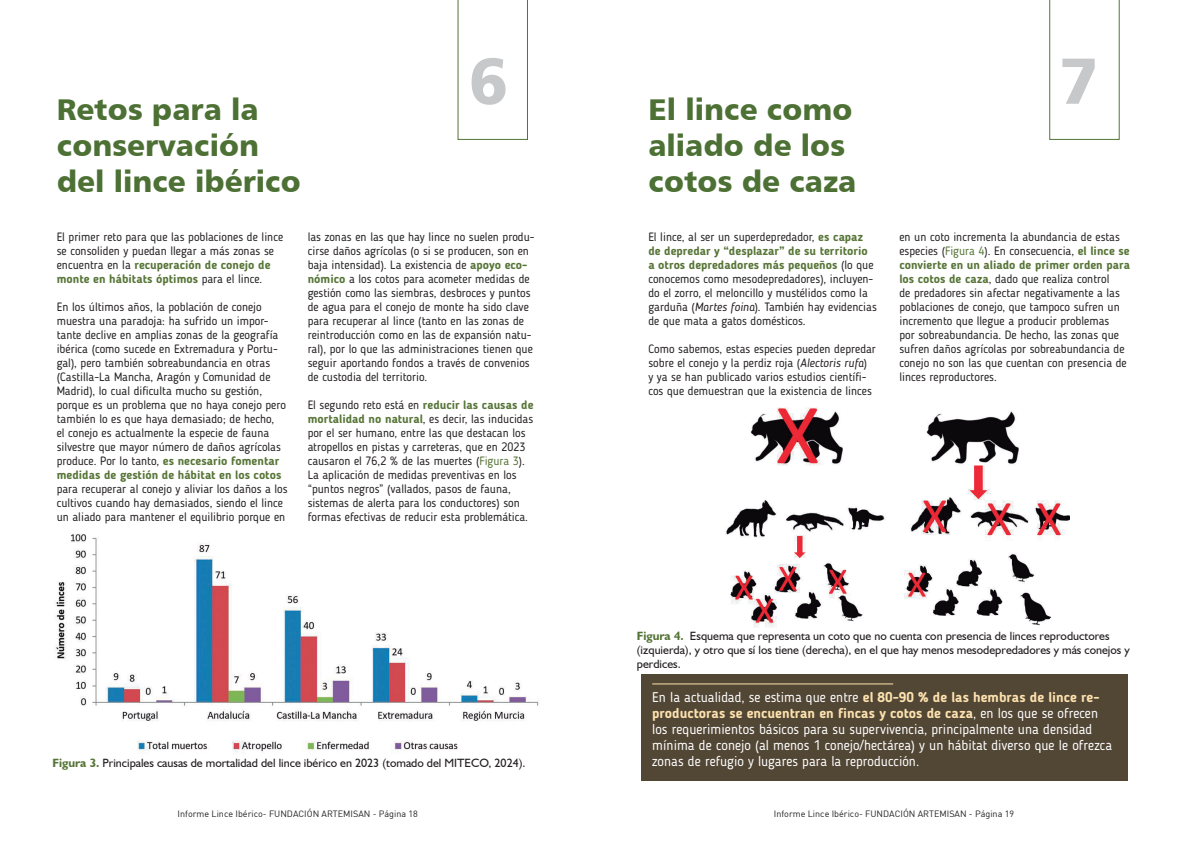
<style>
.page{position:relative;width:1191px;height:842px;background:#fff}
.page>*{position:absolute;margin:0;border:0;box-sizing:border-box;transform-origin:0 0}
.t1{font:65px "Humanist 777 BT Black B";color:#c7c8ca}
.t2{font:30px "Humanist 777 BT Black B";color:#4d7135}
.t3{font:14px/16px "Blogger Sans";color:#fff}
.t4{font:12px/14px "Blogger Sans";color:#231f20}
.t5{font:12px/14px "Humanist 521 BT";color:#231f20}
.t6{font:9px "DIN";color:#231f20}
.s1{font-weight:700;color:#567436}
.s2{color:#567436}
.s3{font-style:italic}
.s4{font-weight:700;color:#fee3af}
</style>
<div class="page">
<svg style="left:457px;top:0;width:71px;height:140px"></svg>
<img style="left:55px;top:533px;width:484px;height:220px">
<svg style="left:1049px;top:0;width:70px;height:140px"></svg>
<img style="left:725px;top:407px;width:344px;height:221px">
<div style="left:641px;top:675px;width:486px;height:106px;background:#524635"></div>
<hr style="left:652px;top:683px;width:241px;height:1px;background:#fee3af">
<p class="t2" style="left:57px;top:90px;width:203px">Retos para la</p>
<p class="t2" style="left:57px;top:126px;width:204px">conservación</p>
<p class="t2" style="left:57px;top:162px;width:246px">del lince ibérico</p>
<p class="t1" style="left:468px;top:39px;width:42px">6</p>
<p class="t4" style="left:57px;top:229px;width:228px">El primer reto para que las poblaciones de lince se consoliden y puedan llegar a más zonas se encuentra en la <span class="s1">recuperación de conejo de monte en hábitats óptimos</span> para el lince.</p>
<p class="t4" style="left:57px;top:299px;width:232px">En los últimos años, la población de conejo muestra una paradoja: ha sufrido un impor&shy;tante declive en amplias zonas de la geografía ibérica (como sucede en Extremadura y Portu&shy;gal), pero también sobreabundancia en otras (Castilla-La Mancha, Aragón y Comunidad de Madrid), lo cual dificulta mucho su gestión, porque es un problema que no haya conejo pero también lo es que haya demasiado; de hecho,<br>el conejo es actualmente la especie de fauna silvestre que mayor número de daños agrícolas produce. Por lo tanto, <span class="s1">es necesario fomentar medidas de gestión de hábitat en los cotos </span>para recuperar al conejo y aliviar los daños a los cultivos cuando hay demasiados, siendo el lince un aliado para mantener el equilibrio porque en</p>
<p class="t4" style="left:308px;top:229px;width:228px">las zonas en las que hay lince no suelen produ&shy;cirse daños agrícolas (o si se producen, son en baja intensidad). La existencia de <span class="s1">apoyo eco&shy;nómico</span> a los cotos para acometer medidas de gestión como las siembras, desbroces y puntos de agua para el conejo de monte ha sido clave para recuperar al lince (tanto en las zonas de reintroducción como en las de expansión natu&shy;ral), por lo que las administraciones tienen que seguir aportando fondos a través de convenios de custodia del territorio.</p>
<p class="t4" style="left:308px;top:397px;width:227px">El segundo reto está en <span class="s1">reducir las causas de mortalidad no natural</span>, es decir, las inducidas por el ser humano, entre las que destacan los atropellos en pistas y carreteras, que en 2023 causaron el 76,2 % de las muertes (<span class="s2">Figura 3</span>).<br>La aplicación de medidas preventivas en los “puntos negros” (vallados, pasos de fauna, sistemas de alerta para los conductores) son formas efectivas de reducir esta problemática.</p>
<p class="t5" style="left:52px;top:755px;width:474px"><span class="s1">Figura 3.</span> Principales causas de mortalidad del lince ibérico en 2023 (tomado del MITECO, 2024).</p>
<p class="t2" style="left:648px;top:90px;width:205px">El lince como</p>
<p class="t2" style="left:648px;top:126px;width:198px">aliado de los</p>
<p class="t2" style="left:648px;top:162px;width:209px">cotos de caza</p>
<p class="t4" style="left:648px;top:229px;width:230px">El lince, al ser un superdepredador, <span class="s1">es capaz de depredar y “desplazar” de su territorio a otros depredadores más pequeños</span> (lo que conocemos como mesodepredadores), incluyen&shy;do el zorro, el meloncillo y mustélidos como la garduña (<span class="s3">Martes foina</span>). También hay evidencias de que mata a gatos domésticos.</p>
<p class="t4" style="left:648px;top:341px;width:229px">Como sabemos, estas especies pueden depredar sobre el conejo y la perdiz roja (<span class="s3">Alectoris rufa</span>)<br>y ya se han publicado varios estudios científi&shy;cos que demuestran que la existencia de linces</p>
<p class="t1" style="left:1059px;top:39px;width:42px">7</p>
<p class="t4" style="left:899px;top:229px;width:232px">en un coto incrementa la abundancia de estas especies (<span class="s2">Figura 4</span>). En consecuencia, <span class="s1">el lince se convierte en un aliado de primer orden para los cotos de caza</span>, dado que realiza control<br>de predadores sin afectar negativamente a las poblaciones de conejo, que tampoco sufren un incremento que llegue a producir problemas<br>por sobreabundancia. De hecho, las zonas que sufren daños agrícolas por sobreabundancia de conejo no son las que cuentan con presencia de linces reproductores.</p>
<p class="t5" style="left:637px;top:629px;width:494px"><span class="s1">Figura 4.</span> Esquema que representa un coto que no cuenta con presencia de linces reproductores (izquierda), y otro que sí los tiene (derecha), en el que hay menos mesodepredadores y más conejos y perdices.</p>
<p class="t3" style="left:652px;top:689px;width:461px">En la actualidad, se estima que entre <span class="s4">el 80-90 % de las hembras de lince re&shy;productoras se encuentran en fincas y cotos de caza</span>, en los que se ofrecen los requerimientos básicos para su supervivencia, principalmente una densidad mínima de conejo (al menos 1 conejo/hectárea) y un hábitat diverso que le ofrezca zonas de refugio y lugares para la reproducción.</p>
<p class="t6" style="left:178px;top:808px;width:242px">Informe Lince Ibérico- FUNDACIÓN ARTEMISAN - Página 18</p>
<p class="t6" style="left:774px;top:808px;width:242px">Informe Lince Ibérico- FUNDACIÓN ARTEMISAN - Página 19</p>
</div>
